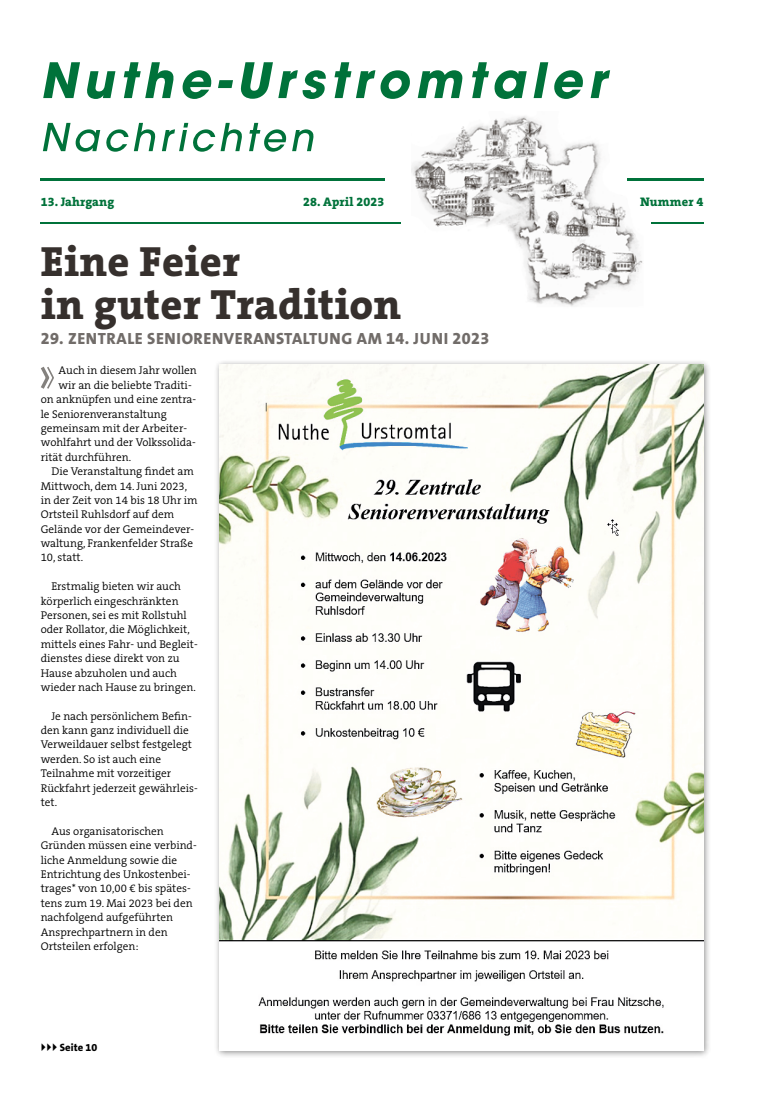
<style>
.page{position:relative;width:762px;height:1117px;background:#fff}
.page>*{position:absolute;margin:0;border:0;box-sizing:border-box;transform-origin:0 0}
.t1{font:800 42.5px/42.5px "The Serif B W8";letter-spacing:.01em;color:#36302d}
.t2{font:800 16.25px "The Sans B W8";letter-spacing:.035em;color:#716c69}
.t3{font:800 12.5px "The Serif B W8";letter-spacing:.01em;color:#00723a}
.t4{font:300 11.25px/14.4px "The Serif B W4";color:#000}
.t5{font:800 10.62px "The Sans B W8";color:#000}
</style>
<div class="page">
<img style="left:411px;top:116px;width:232px;height:191px">
<svg style="left:43px;top:62px;width:37px;height:36px"></svg>
<svg style="left:87px;top:71px;width:28px;height:28px"></svg>
<svg style="left:124px;top:62px;width:50px;height:36px"></svg>
<svg style="left:182px;top:70px;width:30px;height:29px"></svg>
<svg style="left:218px;top:80px;width:15px;height:8px"></svg>
<svg style="left:240px;top:62px;width:86px;height:37px"></svg>
<svg style="left:334px;top:62px;width:76px;height:37px"></svg>
<svg style="left:418px;top:70px;width:45px;height:28px"></svg>
<svg style="left:472px;top:62px;width:55px;height:37px"></svg>
<svg style="left:533px;top:62px;width:50px;height:37px"></svg>
<svg style="left:590px;top:70px;width:20px;height:28px"></svg>
<hr style="left:41px;top:178px;width:344px;height:3px;background:#00723a">
<svg style="left:43px;top:123px;width:57px;height:29px"></svg>
<svg style="left:106px;top:129px;width:22px;height:23px"></svg>
<svg style="left:134px;top:123px;width:21px;height:28px"></svg>
<svg style="left:162px;top:123px;width:53px;height:29px"></svg>
<svg style="left:221px;top:123px;width:21px;height:28px"></svg>
<svg style="left:249px;top:123px;width:65px;height:29px"></svg>
<hr style="left:627px;top:178px;width:76px;height:3px;background:#00723a">
<hr style="left:41px;top:223px;width:360px;height:1px;background:#00723a">
<hr style="left:651px;top:223px;width:52px;height:1px;background:#00723a">
<svg style="left:41px;top:366px;width:13px;height:23px"></svg>
<svg style="left:603px;top:304px;width:40px;height:3px"></svg>
<div style="left:214px;top:359px;width:497px;height:699px;background:#000;opacity:.45"></div>
<img style="left:220px;top:364px;width:483px;height:686px">
<p class="t3" style="left:41px;top:193px;width:75px">13. Jahrgang</p>
<p class="t3" style="left:303px;top:193px;width:83px">28. April 2023</p>
<p class="t3" style="left:640px;top:193px;width:65px">Nummer 4</p>
<h1 class="t1" style="left:41px;top:240px;width:362px">Eine Feier<br>in guter Tradition</h1>
<h2 class="t2" style="left:41px;top:327px;width:450px">29. ZENTRALE SENIORENVERANSTALTUNG AM 14. JUNI 2023</h2>
<p class="t4" style="left:59px;top:363px;width:140px">Auch in diesem Jahr wollen</p>
<p class="t4" style="left:59px;top:378px;width:135px">wir an die beliebte Traditi-</p>
<p class="t4" style="left:41px;top:392px;width:157px">on anknüpfen und eine zentra-</p>
<p class="t4" style="left:41px;top:406px;width:128px">le Seniorenveranstaltung</p>
<p class="t4" style="left:41px;top:421px;width:148px">gemeinsam mit der Arbeiter-</p>
<p class="t4" style="left:41px;top:435px;width:157px">wohlfahrt und der Volkssolida-</p>
<p class="t4" style="left:41px;top:449px;width:92px">rität durchführen.</p>
<p class="t4" style="left:51px;top:464px;width:144px">Die Veranstaltung findet am</p>
<p class="t4" style="left:41px;top:478px;width:148px">Mittwoch, dem 14. Juni 2023,</p>
<p class="t4" style="left:41px;top:493px;width:158px">in der Zeit von 14 bis 18 Uhr im</p>
<p class="t4" style="left:41px;top:507px;width:135px">Ortsteil Ruhlsdorf auf dem</p>
<p class="t4" style="left:41px;top:521px;width:155px">Gelände vor der Gemeindever-</p>
<p class="t4" style="left:41px;top:536px;width:154px">waltung, Frankenfelder Straße</p>
<p class="t4" style="left:41px;top:550px;width:44px">10, statt.</p>
<p class="t4" style="left:41px;top:579px;width:158px;text-indent:11px">Erstmalig bieten wir auch körperlich eingeschränkten<br>Personen, sei es mit Rollstuhl oder Rollator, die Möglichkeit, mittels eines Fahr- und Begleit&shy;dienstes diese direkt von zu<br>Hause abzuholen und auch wieder nach Hause zu bringen.</p>
<p class="t4" style="left:41px;top:708px;width:158px;text-indent:11px">Je nach persönlichem Befin&shy;den kann ganz individuell die<br>Verweildauer selbst festgelegt werden. So ist auch eine<br>Teilnahme mit vorzeitiger<br>Rückfahrt jederzeit gewährleis&shy;tet.</p>
<p class="t4" style="left:41px;top:823px;width:157px;text-indent:11px">Aus organisatorischen<br>Gründen müssen eine verbind&shy;liche Anmeldung sowie die<br>Entrichtung des Unkostenbei&shy;trages* von 10,00 € bis spätes&shy;tens zum 19. Mai 2023 bei den nachfolgend aufgeführten<br>Ansprechpartnern in den<br>Ortsteilen erfolgen:</p>
<p class="t5" style="left:60px;top:1039px;width:39px">SEITE 10</p>
</div>
